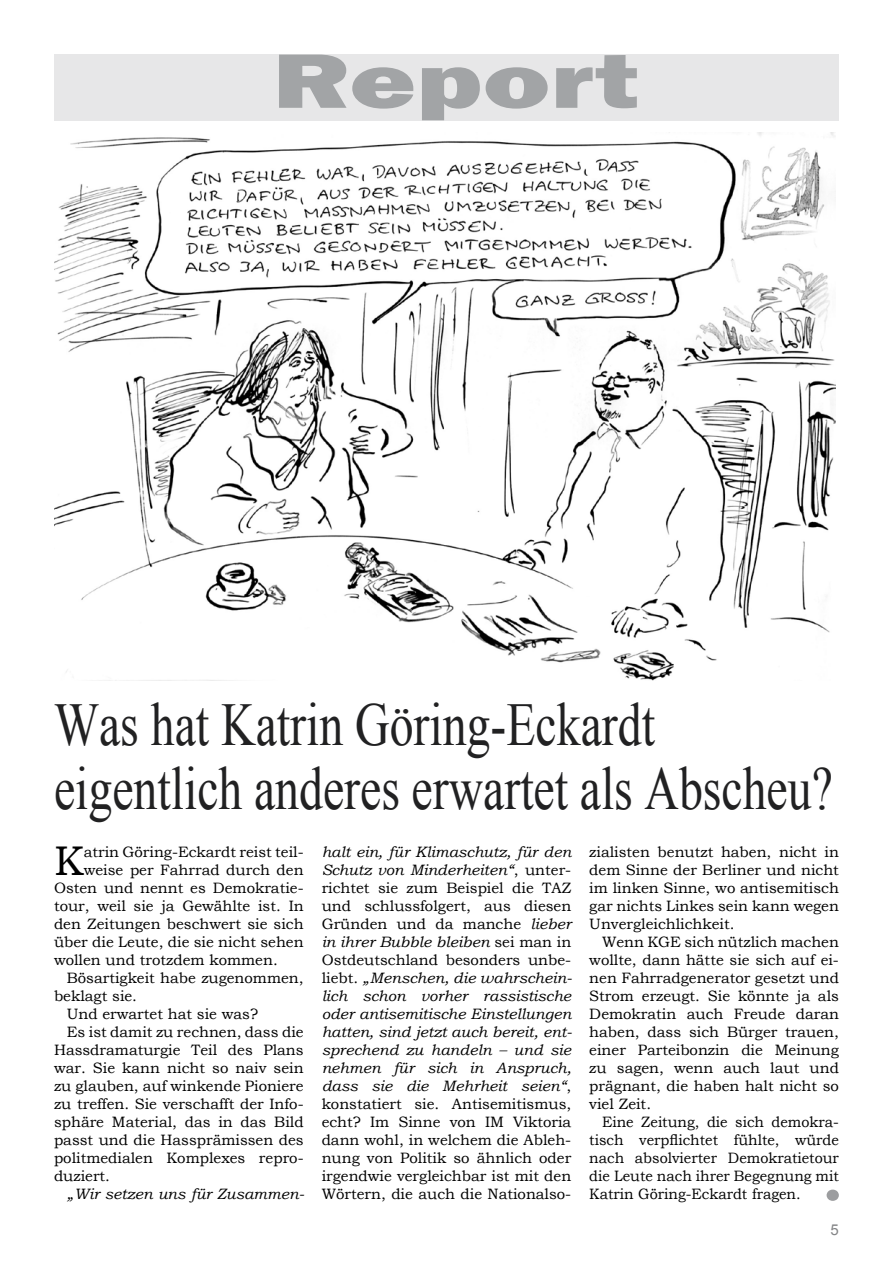
<style>
.page{position:relative;width:893px;height:1263px;background:#fff}
.page>*{position:absolute;margin:0;border:0;box-sizing:border-box;transform-origin:0 0}
.t1{font:800 79.8px "Franklin Gothic";color:#a2a4a6;scale:1.42 1}
.t2{font:700 61.95px "Bookman Old Style";color:#9c9d9f;scale:1.08 1}
.t3{font:60.75px/64.7px "Iskoola Pota";color:#212122;scale:.79 1}
.t4{font:41.4px "Bookman Old Style";color:#000}
.t5{font:15px/18px "Bookman Old Style";color:#000;text-align:justify}
.t6{font:15px/18px "Bookman Old Style";color:#000;text-align:justify;scale:.96 1}
.t7{font:italic 15px "Bookman Old Style";color:#000}
.t8{font:15px "Arial";color:#848587}
.s1{font-style:italic}
</style>
<div class="page">
<div style="left:54px;top:54px;width:785px;height:67px;background:#e7e7e8"></div>
<img style="left:54px;top:133px;width:781px;height:547px">
<h1 class="t1" style="left:272px;top:29px;width:259px">Report</h1>
<h3 class="t3" style="left:54px;top:692px;width:987px">Was hat Katrin Göring-Eckardt eigentlich anderes erwartet als Abscheu?</h3>
<h3 class="t4" style="left:54px;top:834px;width:31px">K</h3>
<p class="t5" style="left:84px;top:843px;width:221px">atrin Göring-Eckardt reist teil-</p>
<p class="t5" style="left:322px;top:843px;width:252px"><span class="s1">halt ein, für Klimaschutz, für den Schutz von Minderheiten“</span>, unter&shy;richtet sie zum Beispiel die TAZ und schlussfolgert, aus diesen Gründen und da manche <span class="s1">lieber in ihrer Bubble bleiben</span> sei man in Ostdeutschland besonders unbe&shy;liebt. <span class="s1">„Menschen, die wahrschein&shy;lich schon vorher rassistische oder antisemitische Einstellungen hatten, sind jetzt auch bereit, ent&shy;sprechend zu handeln – und sie nehmen für sich in Anspruch, dass sie die Mehrheit seien“</span>, konstatiert sie. Antisemitismus, echt? Im Sinne von IM Viktoria dann wohl, in welchem die Ableh&shy;nung von Politik so ähnlich oder irgendwie vergleichbar ist mit den Wörtern, die auch die Nationalso-</p>
<p class="t5" style="left:589px;top:843px;width:251px">zialisten benutzt haben, nicht in dem Sinne der Berliner und nicht im linken Sinne, wo antisemitisch gar nichts Linkes sein kann wegen Unvergleichlichkeit.</p>
<p class="t5" style="left:84px;top:861px;width:221px">weise per Fahrrad durch den</p>
<p class="t5" style="left:54px;top:879px;width:251px">Osten und nennt es Demokratie-</p>
<p class="t5" style="left:54px;top:897px;width:251px">tour, weil sie ja Gewählte ist. In</p>
<p class="t5" style="left:54px;top:915px;width:251px">den Zeitungen beschwert sie sich</p>
<p class="t5" style="left:54px;top:933px;width:251px">über die Leute, die sie nicht sehen</p>
<p class="t5" style="left:54px;top:951px;width:225px">wollen und trotzdem kommen.</p>
<p class="t5" style="left:67px;top:969px;width:238px">Bösartigkeit habe zugenommen,</p>
<p class="t5" style="left:54px;top:987px;width:85px">beklagt sie.</p>
<p class="t5" style="left:67px;top:1005px;width:193px">Und erwartet hat sie was?</p>
<p class="t5" style="left:67px;top:1023px;width:238px">Es ist damit zu rechnen, dass die</p>
<p class="t5" style="left:54px;top:1041px;width:251px">Hassdramaturgie Teil des Plans</p>
<p class="t5" style="left:54px;top:1059px;width:251px">war. Sie kann nicht so naiv sein</p>
<p class="t5" style="left:54px;top:1077px;width:251px">zu glauben, auf winkende Pioniere</p>
<p class="t5" style="left:54px;top:1095px;width:251px">zu treffen. Sie verschafft der Info-</p>
<p class="t5" style="left:54px;top:1113px;width:251px">sphäre Material, das in das Bild</p>
<p class="t5" style="left:54px;top:1131px;width:251px">passt und die Hassprämissen des</p>
<p class="t5" style="left:54px;top:1149px;width:251px">politmedialen Komplexes repro-</p>
<p class="t5" style="left:54px;top:1167px;width:58px">duziert.</p>
<p class="t7" style="left:67px;top:1183px;width:239px">„Wir setzen uns für Zusammen-</p>
<p class="t5" style="left:589px;top:933px;width:251px;text-indent:13px">Wenn KGE sich nützlich machen wollte, dann hätte sie sich auf ei&shy;nen Fahrradgenerator gesetzt und Strom erzeugt. Sie könnte ja als Demokratin auch Freude daran haben, dass sich Bürger trauen, einer Parteibonzin die Meinung zu sagen, wenn auch laut und prägnant, die haben halt nicht so viel Zeit.</p>
<p class="t6" style="left:589px;top:1113px;width:262px;text-indent:13px">Eine Zeitung, die sich demokra&shy;tisch verpflichtet fühlte, würde nach absolvierter Demokratietour die Leute nach ihrer Begegnung mit Katrin Göring-Eckardt fragen.</p>
<h2 class="t2" style="left:821px;top:1134px;width:23px">.</h2>
<p class="t8" style="left:831px;top:1220px;width:10px">5</p>
</div>
